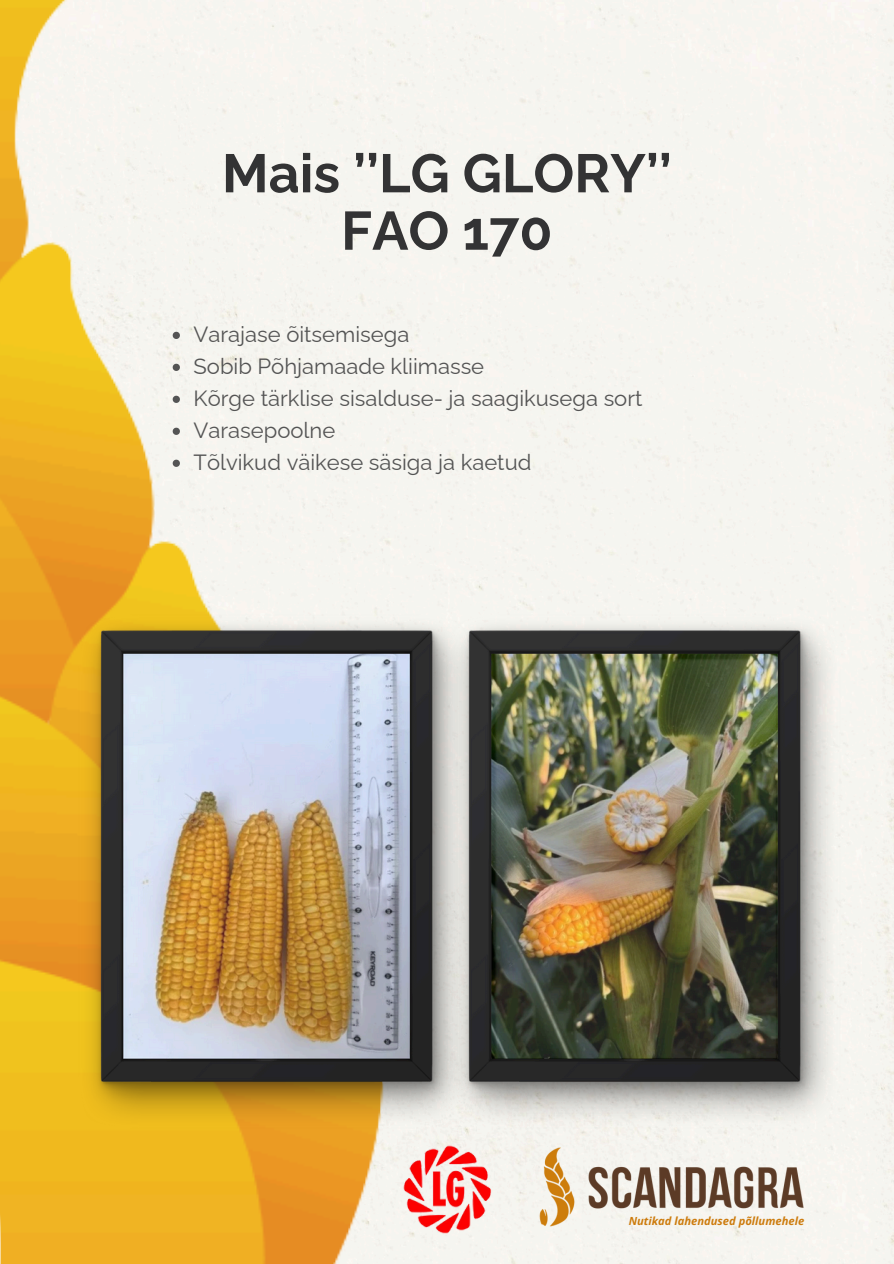
<style>
.page{position:relative;width:894px;height:1264px;background:#fff}
.page>*{position:absolute;margin:0;border:0;box-sizing:border-box;transform-origin:0 0}
.t1{font:700 54px/57.3px "Raleway";color:#333334;text-align:center}
.t2{font:22.05px "Raleway";color:#545454}
.t3{font:italic 700 11.25px "Open Sans";color:#cd7c0e}
</style>
<div class="page">
<img style="left:0;top:0;width:386px;height:1263px">
<img style="left:538px;top:1146px;width:266px;height:81px">
<img style="left:395px;top:1128px;width:103px;height:122px">
<img style="left:78px;top:615px;width:368px;height:513px">
<img style="left:446px;top:614px;width:394px;height:514px">
<svg style="left:173px;top:332px;width:7px;height:7px"></svg>
<svg style="left:173px;top:364px;width:7px;height:7px"></svg>
<svg style="left:173px;top:396px;width:7px;height:7px"></svg>
<svg style="left:173px;top:427px;width:7px;height:8px"></svg>
<svg style="left:173px;top:459px;width:7px;height:8px"></svg>
<p class="t1" style="left:222px;top:145px;width:451px">Mais ’’LG GLORY’’<br>FAO 170</p>
<h1 class="t2" style="left:193px;top:321px;width:217px">Varajase õitsemisega</h1>
<p class="t2" style="left:193px;top:353px;width:292px">Sobib Põhjamaade kliimasse</p>
<p class="t2" style="left:193px;top:385px;width:450px">Kõrge tärklise sisalduse- ja saagikusega sort</p>
<p class="t2" style="left:193px;top:417px;width:143px">Varasepoolne</p>
<p class="t2" style="left:193px;top:449px;width:339px">Tõlvikud väikese säsiga ja kaetud</p>
<p class="t3" style="left:628px;top:1212px;width:177px">Nutikad lahendused põllumehele</p>
</div>
